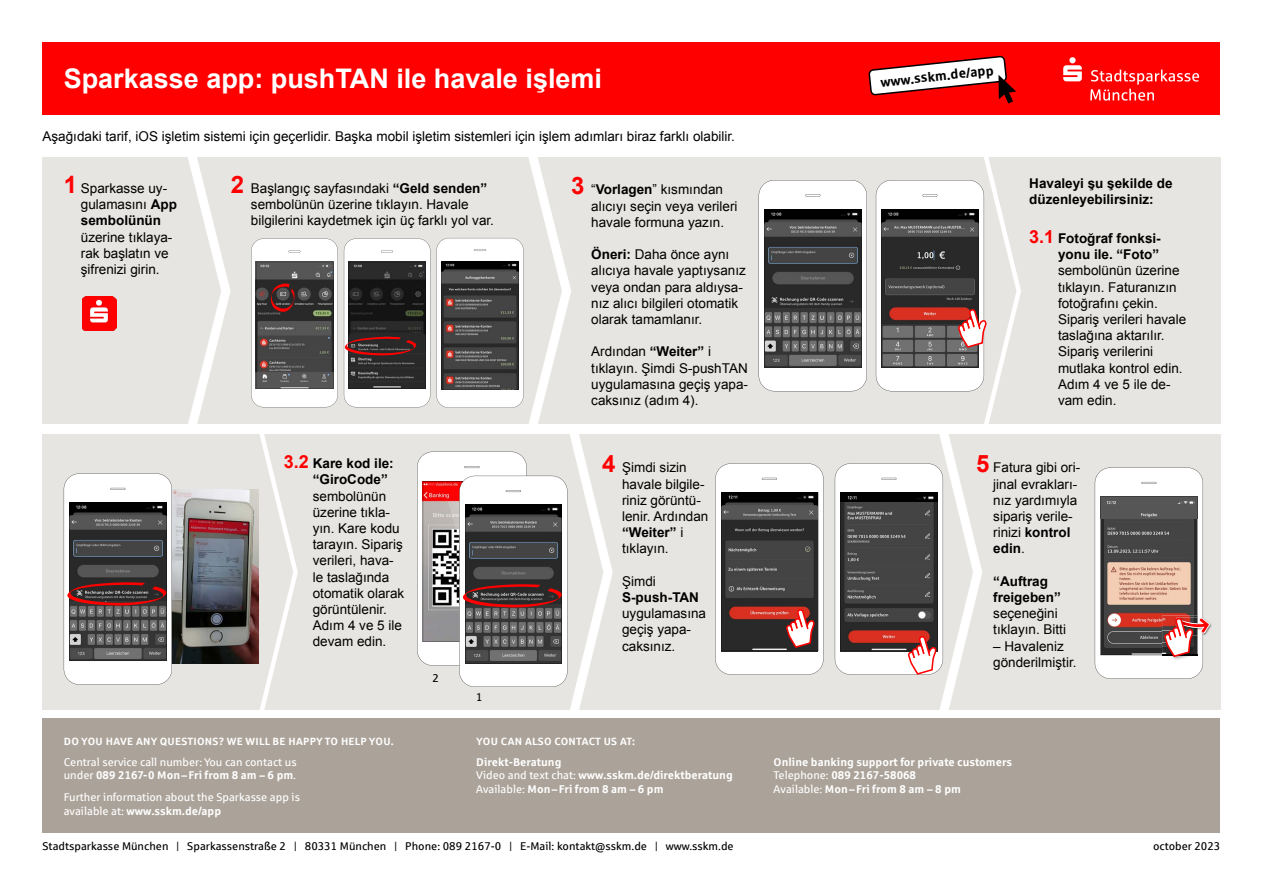
<style>
.page{position:relative;width:1263px;height:893px;background:#fff}
.page>*{position:absolute;margin:0;border:0;box-sizing:border-box;transform-origin:0 0}
.t1{font:700 27px "Arial";color:#fff}
.t2{font:13.5px/16.2px "Arial";color:#000}
.t3{font:700 13.5px/16.2px "Arial";color:#000}
.t4{font:700 13.5px "Sparkasse Rg";color:#000}
.t5{font:700 11.25px/13.5px "Sparkasse Rg";color:#fff}
.t6{font:11.25px/13.5px "Sparkasse Rg";color:#fff}
.t7{font:11.25px "Sparkasse Rg";color:#000}
.t8{font:700 10.5px "Sparkasse Rg";letter-spacing:.025em;color:#fff}
.s1{font-weight:700;font-size:24px;color:#f00}
.s2{font-weight:700}
.s3{font-size:18px;color:#f00}
.s4{font-weight:400}
</style>
<div class="page">
<div style="left:43px;top:43px;width:1177px;height:72px;background:#f00"></div>
<div style="left:43px;top:157px;width:1178px;height:553px;background:#e7e5e1"></div>
<svg style="left:187px;top:157px;width:44px;height:268px"></svg>
<img style="left:172px;top:489px;width:79px;height:175px">
<div style="left:28px;top:425px;width:1225px;height:9px;background:#fff"></div>
<img style="left:82px;top:297px;width:34px;height:34px">
<svg style="left:1063px;top:57px;width:19px;height:24px"></svg>
<svg style="left:1090px;top:70px;width:109px;height:31px"></svg>
<svg style="left:868px;top:56px;width:148px;height:48px"></svg>
<div style="left:43px;top:718px;width:1177px;height:115px;background:#aba399"></div>
<svg style="left:64px;top:473px;width:108px;height:212px;background:#837e7e"></svg>
<svg style="left:251px;top:157px;width:362px;height:553px"></svg>
<svg style="left:715px;top:157px;width:306px;height:553px"></svg>
<img style="left:841px;top:492px;width:96px;height:10px">
<svg style="left:1095px;top:467px;width:115px;height:212px;background:#aa9a96"></svg>
<h1 class="t1" style="left:64px;top:61px;width:540px">Sparkasse app: pushTAN ile havale işlemi</h1>
<p class="t2" style="left:43px;top:128px;width:694px">Aşağıdaki tarif, iOS işletim sistemi için geçerlidir. Başka mobil işletim sistemleri için işlem adımları biraz farklı olabilir.</p>
<p class="t2" style="left:81px;top:180px;width:98px;text-indent:-17px"><span class="s1">1</span> Sparkasse uy&shy;gulamasını <span class="s2">App sembolünün</span></p>
<p class="t2" style="left:81px;top:229px;width:93px">üzerine tıklaya&shy;rak başlatın ve şifrenizi girin.</p>
<p class="t2" style="left:251px;top:180px;width:245px;text-indent:-20px"><span class="s1">2</span> Başlangıç sayfasındaki <span class="s2">“Geld senden” </span>sembolünün üzerine tıklayın. Havale bilgilerini kaydetmek için üç farklı yol var.</p>
<p class="t2" style="left:591px;top:182px;width:148px;text-indent:-20px"><span class="s1">3</span> “<span class="s2">Vorlagen</span>” kısmından alıcıyı seçin veya verileri havale formuna yazın.</p>
<p class="t2" style="left:591px;top:246px;width:156px"><span class="s2">Öneri:</span> Daha önce aynı alıcıya havale yaptıysanız veya ondan para aldıysa&shy;nız alıcı bilgileri otomatik olarak tamamlanır.</p>
<p class="t2" style="left:591px;top:344px;width:158px">Ardından <span class="s2">“Weiter”</span> i tıklayın. Şimdi S-pushTAN uygulamasına geçiş yapa&shy;caksınız (adım 4).</p>
<p class="t3" style="left:313px;top:456px;width:83px;text-indent:-29px"><span class="s3">3.2</span> Kare kod ile: “GiroCode”</p>
<p class="t2" style="left:313px;top:488px;width:93px">sembolünün üzerine tıkla&shy;yın. Kare kodu tarayın. Sipariş verileri, hava&shy;le taslağında otomatik olarak görüntülenir.<br>Adım 4 ve 5 ile devam edin.</p>
<p class="t7" style="left:432px;top:671px;width:8px">2</p>
<p class="t7" style="left:476px;top:690px;width:8px">1</p>
<p class="t2" style="left:622px;top:460px;width:88px;text-indent:-20px"><span class="s1">4</span> Şimdi sizin havale bilgile&shy;riniz görüntü&shy;lenir. Ardından <span class="s2">“Weiter”</span> i tıklayın.</p>
<p class="t2" style="left:622px;top:573px;width:35px">Şimdi</p>
<p class="t3" style="left:622px;top:590px;width:78px">S-push-TAN</p>
<p class="t2" style="left:622px;top:606px;width:86px">uygulamasına geçiş yapa&shy;caksınız.</p>
<p class="t8" style="left:64px;top:734px;width:331px">DO YOU HAVE ANY QUESTIONS? WE WILL BE HAPPY TO HELP YOU.</p>
<p class="t6" style="left:64px;top:754px;width:235px">Central service call number: You can contact us under <span class="s2">089 2167-0 Mon – Fri from 8 am – 6 pm</span>.</p>
<p class="t6" style="left:64px;top:790px;width:238px">Further information about the Sparkasse app is available at: <span class="s2">www.sskm.de/app</span></p>
<p class="t8" style="left:476px;top:734px;width:160px">YOU CAN ALSO CONTACT US AT:</p>
<p class="t5" style="left:476px;top:754px;width:258px">Direkt-Beratung<br><span class="s4">Video and text chat:</span> www.sskm.de/direktberatung<br><span class="s4">Available:</span> Mon – Fri from 8 am – 6 pm</p>
<p class="t4" style="left:880px;top:73px;width:115px;rotate:-6deg">www.sskm.de/app</p>
<p class="t3" style="left:1029px;top:175px;width:145px">Havaleyi şu şekilde de düzenleyebilirsiniz:</p>
<p class="t3" style="left:1029px;top:231px;width:133px;text-align:right"><span class="s3">3.1</span> Fotoğraf fonksi&shy;yonu ile. “Foto”</p>
<p class="t2" style="left:1058px;top:263px;width:130px">sembolünün üzerine tıklayın. Faturanızın fotoğrafını çekin.<br>Sipariş verileri havale taslağına aktarılır.<br>Sipariş verilerini mutlaka kontrol edin.<br>Adım 4 ve 5 ile de&shy;vam edin.</p>
<p class="t2" style="left:993px;top:460px;width:89px;text-indent:-17px"><span class="s1">5</span> Fatura gibi ori&shy;jinal evrakları&shy;nız yardımıyla sipariş verile&shy;rinizi <span class="s2">kontrol edin</span>.</p>
<p class="t3" style="left:993px;top:573px;width:69px">“Auftrag freigeben”</p>
<p class="t2" style="left:993px;top:606px;width:74px">seçeneğini tıklayın. Bitti</p>
<p class="t2" style="left:993px;top:638px;width:85px">– Havaleniz gönderilmiştir.</p>
<p class="t5" style="left:774px;top:754px;width:240px">Online banking support for private customers<br><span class="s4">Telephone:</span> 089 2167-58068<br><span class="s4">Available:</span> Mon – Fri from 8 am – 8 pm</p>
<p class="t7" style="left:43px;top:839px;width:693px">Stadtsparkasse München | Sparkassenstraße 2 | 80331 München | Phone: 089 2167-0 | E-Mail: kontakt@sskm.de | www.sskm.de</p>
<p class="t7" style="left:1153px;top:839px;width:69px">october 2023</p>
</div>
